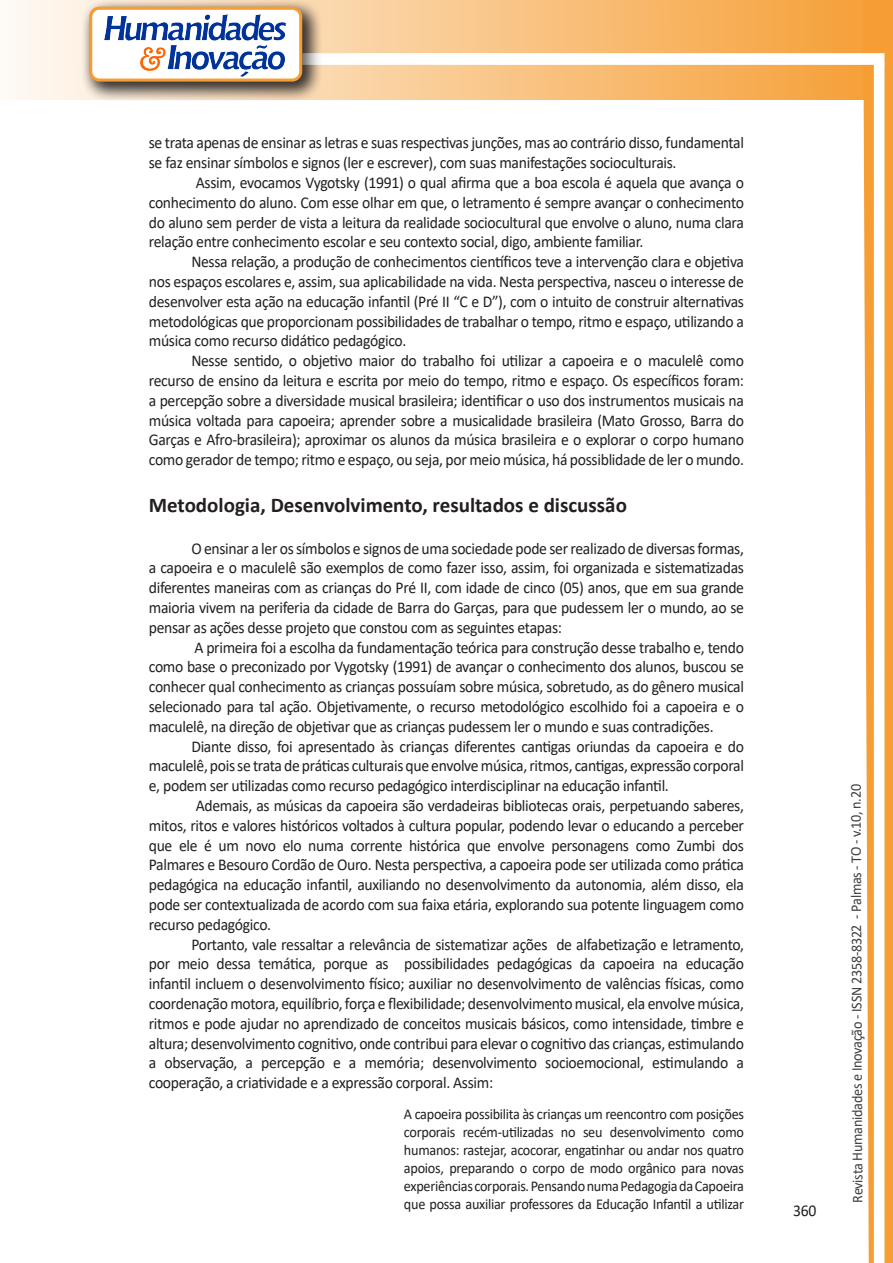
<style>
.page{position:relative;width:893px;height:1263px;background:#fff}
.page>*{position:absolute;margin:0;border:0;box-sizing:border-box;transform-origin:0 0}
.Titulo_2{font:700 21px "Calibri";color:#231f20}
.texto{font:16.5px/19.8px "Calibri";letter-spacing:-.02em;color:#231f20;text-align:justify;scale:.95 1}
.citacao{font:15px/18px "Calibri";letter-spacing:-.02em;color:#231f20;text-align:justify;scale:.95 1}
.t1{font:15px "Calibri";letter-spacing:-.025em;color:#3e3e3f;scale:.95 1}
</style>
<div class="page">
<svg style="left:5px;top:0;width:858px;height:100px;background:#f9c484"></svg>
<div style="left:302px;top:53px;width:582px;height:12px;background:#fff;border:2px solid #fff"></div>
<svg style="left:863px;top:0;width:30px;height:1263px"></svg>
<div style="left:81px;top:0;width:241px;height:102px;background:#231f20;opacity:.75"></div>
<div style="left:91px;top:8px;width:210px;height:72px;background:#fff;border-radius:9px"></div>
<img style="left:104px;top:14px;width:181px;height:62px">
<div style="left:89px;top:7px;width:213px;height:75px;border:3px solid #f69e34;border-radius:9px"></div>
<p class="texto" style="left:149px;top:133px;width:628px">se trata apenas de ensinar as letras e suas respectivas junções, mas ao contrário disso, fundamental se faz ensinar símbolos e signos (ler e escrever), com suas manifestações socioculturais.</p>
<p class="texto" style="left:149px;top:172px;width:628px;text-indent:47px">Assim, evocamos Vygotsky (1991) o qual afirma que a boa escola é aquela que avança o conhecimento do aluno. Com esse olhar em que, o letramento é sempre avançar o conhecimento do aluno sem perder de vista a leitura da realidade sociocultural que envolve o aluno, numa clara relação entre conhecimento escolar e seu contexto social, digo, ambiente familiar.</p>
<p class="texto" style="left:149px;top:251px;width:628px;text-indent:43px">Nessa relação, a produção de conhecimentos científicos teve a intervenção clara e objetiva nos espaços escolares e, assim, sua aplicabilidade na vida. Nesta perspectiva, nasceu o interesse de desenvolver esta ação na educação infantil (Pré II “C e D”), com o intuito de construir alternativas metodológicas que proporcionam possibilidades de trabalhar o tempo, ritmo e espaço, utilizando a música como recurso didático pedagógico.</p>
<p class="texto" style="left:149px;top:350px;width:628px;text-indent:43px">Nesse sentido, o objetivo maior do trabalho foi utilizar a capoeira e o maculelê como recurso de ensino da leitura e escrita por meio do tempo, ritmo e espaço. Os específicos foram: a percepção sobre a diversidade musical brasileira; identificar o uso dos instrumentos musicais na música voltada para capoeira; aprender sobre a musicalidade brasileira (Mato Grosso, Barra do Garças e Afro-brasileira); aproximar os alunos da música brasileira e o explorar o corpo humano como gerador de tempo; ritmo e espaço, ou seja, por meio música, há possiblidade de ler o mundo.</p>
<p class="Titulo_2" style="left:149px;top:490px;width:480px">Metodologia, Desenvolvimento, resultados e discussão</p>
<p class="texto" style="left:149px;top:538px;width:628px;text-indent:43px">O ensinar a ler os símbolos e signos de uma sociedade pode ser realizado de diversas formas, a capoeira e o maculelê são exemplos de como fazer isso, assim, foi organizada e sistematizadas diferentes maneiras com as crianças do Pré II, com idade de cinco (05) anos, que em sua grande maioria vivem na periferia da cidade de Barra do Garças, para que pudessem ler o mundo, ao se pensar as ações desse projeto que constou com as seguintes etapas:</p>
<p class="texto" style="left:149px;top:637px;width:628px;text-indent:46px">A primeira foi a escolha da fundamentação teórica para construção desse trabalho e, tendo como base o preconizado por Vygotsky (1991) de avançar o conhecimento dos alunos, buscou se conhecer qual conhecimento as crianças possuíam sobre música, sobretudo, as do gênero musical selecionado para tal ação. Objetivamente, o recurso metodológico escolhido foi a capoeira e o maculelê, na direção de objetivar que as crianças pudessem ler o mundo e suas contradições.</p>
<p class="texto" style="left:149px;top:736px;width:628px;text-indent:43px">Diante disso, foi apresentado às crianças diferentes cantigas oriundas da capoeira e do maculelê, pois se trata de práticas culturais que envolve música, ritmos, cantigas, expressão corporal e, podem ser utilizadas como recurso pedagógico interdisciplinar na educação infantil.</p>
<p class="texto" style="left:149px;top:795px;width:628px;text-indent:47px">Ademais, as músicas da capoeira são verdadeiras bibliotecas orais, perpetuando saberes, mitos, ritos e valores históricos voltados à cultura popular, podendo levar o educando a perceber que ele é um novo elo numa corrente histórica que envolve personagens como Zumbi dos Palmares e Besouro Cordão de Ouro. Nesta perspectiva, a capoeira pode ser utilizada como prática pedagógica na educação infantil, auxiliando no desenvolvimento da autonomia, além disso, ela pode ser contextualizada de acordo com sua faixa etária, explorando sua potente linguagem como recurso pedagógico.</p>
<p class="texto" style="left:149px;top:934px;width:628px;text-indent:43px">Portanto, vale ressaltar a relevância de sistematizar ações de alfabetização e letramento, por meio dessa temática, porque as possibilidades pedagógicas da capoeira na educação infantil incluem o desenvolvimento físico; auxiliar no desenvolvimento de valências físicas, como coordenação motora, equilíbrio, força e flexibilidade; desenvolvimento musical, ela envolve música, ritmos e pode ajudar no aprendizado de conceitos musicais básicos, como intensidade, timbre e altura; desenvolvimento cognitivo, onde contribui para elevar o cognitivo das crianças, estimulando a observação, a percepção e a memória; desenvolvimento socioemocional, estimulando a cooperação, a criatividade e a expressão corporal. Assim:</p>
<p class="citacao" style="left:404px;top:1104px;width:359px">A capoeira possibilita às crianças um reencontro com posições corporais recém-utilizadas no seu desenvolvimento como humanos: rastejar, acocorar, engatinhar ou andar nos quatro apoios, preparando o corpo de modo orgânico para novas experiências corporais. Pensando numa Pedagogia da Capoeira que possa auxiliar professores da Educação Infantil a utilizar</p>
<p class="texto" style="left:793px;top:1200px;width:26px">360</p>
<p class="t1" style="left:846px;top:1203px;width:442px;rotate:-90deg">Revista Humanidades e Inovação - ISSN 2358-8322 - Palmas - TO - v.10, n.20</p>
</div>
